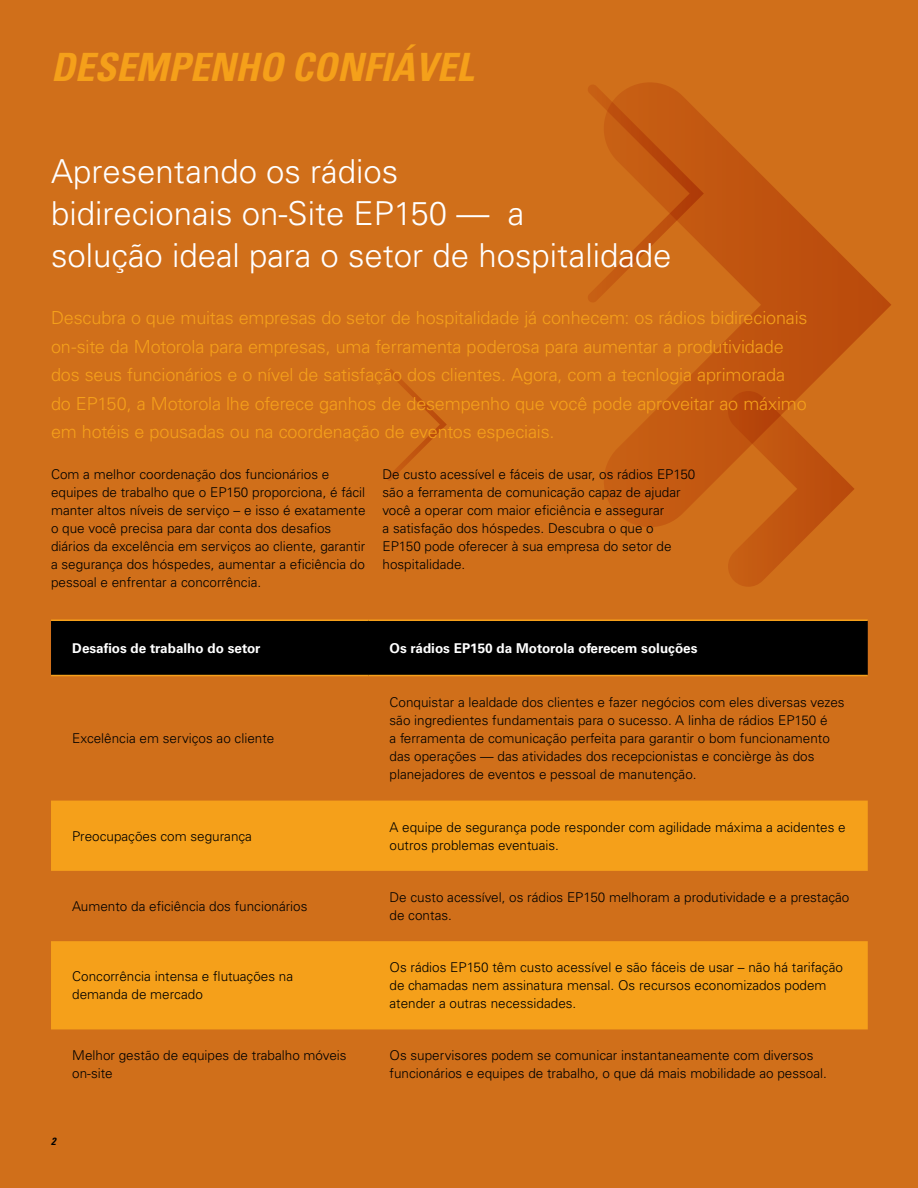
<style>
.page{position:relative;width:918px;height:1188px;background:#d06f1a}
.page>*{position:absolute;margin:0;border:0;box-sizing:border-box;transform-origin:0 0}
.t1{font:italic 700 condensed 39px "Univers";color:#f5a01a}
.t2{font:300 33px/42px "Univers LT Std";color:#fff}
.t3{font:300 18px/28.5px "Univers LT Std";letter-spacing:-.01em;color:#f5a01a}
.t4{font:300 13.5px/18px "Univers LT Std";color:#000}
.t5{font:700 13.5px "Univers LT Std";color:#fff}
.t6{font:italic 700 condensed 10.5px "Univers";color:#000}
</style>
<div class="page">
<svg style="left:387px;top:368px;width:60px;height:113px"></svg>
<svg style="left:604px;top:82px;width:287px;height:445px"></svg>
<svg style="left:728px;top:391px;width:127px;height:196px"></svg>
<svg style="left:588px;top:85px;width:116px;height:218px"></svg>
<div style="left:51px;top:621px;width:817px;height:54px;background:#000"></div>
<svg style="left:51px;top:801px;width:817px;height:228px;fill:#f5a01a"></svg>
<hr style="left:51px;top:675px;width:317px;height:1px;background:#f5a01a">
<hr style="left:368px;top:675px;width:500px;height:1px;background:#f5a01a">
<hr style="left:51px;top:620px;width:317px;height:1px;background:#f5a01a">
<hr style="left:368px;top:620px;width:500px;height:1px;background:#f5a01a">
<h1 class="t1" style="left:51px;top:43px;width:424px">DESEMPENHO CONFIÁVEL</h1>
<h2 class="t2" style="left:51px;top:150px;width:622px">Apresentando os rádios<br>bidirecionais on-Site EP150 — a<br>solução ideal para o setor de hospitalidade</h2>
<p class="t3" style="left:51px;top:304px;width:758px">Descubra o que muitas empresas do setor de hospitalidade já conhecem: os rádios bidirecionais on-site da Motorola para empresas, uma ferramenta poderosa para aumentar a produtividade dos seus funcionários e o nível de satisfação dos clientes. Agora, com a tecnlogia aprimorada do EP150, a Motorola lhe oferece ganhos de desempenho que você pode aproveitar ao máximo em hotéis e pousadas ou na coordenação de eventos especiais.</p>
<p class="t4" style="left:51px;top:465px;width:316px">Com a melhor coordenação dos funcionários e equipes de trabalho que o EP150 proporciona, é fácil manter altos níveis de serviço – e isso é exatamente o que você precisa para dar conta dos desafios diários da excelência em serviços ao cliente, garantir a segurança dos hóspedes, aumentar a eficiência do pessoal e enfrentar a concorrência.</p>
<p class="t4" style="left:382px;top:465px;width:314px">De custo acessível e fáceis de usar, os rádios EP150 são a ferramenta de comunicação capaz de ajudar você a operar com maior eficiência e assegurar<br>a satisfação dos hóspedes. Descubra o que o EP150 pode oferecer à sua empresa do setor de hospitalidade.</p>
<p class="t5" style="left:72px;top:640px;width:190px">Desafios de trabalho do setor</p>
<p class="t5" style="left:390px;top:640px;width:309px">Os rádios EP150 da Motorola oferecem soluções</p>
<p class="t4" style="left:72px;top:730px;width:204px">Excelência em serviços ao cliente</p>
<p class="t4" style="left:390px;top:694px;width:457px">Conquistar a lealdade dos clientes e fazer negócios com eles diversas vezes são ingredientes fundamentais para o sucesso. A linha de rádios EP150 é<br>a ferramenta de comunicação perfeita para garantir o bom funcionamento das operações — das atividades dos recepcionistas e concièrge às dos planejadores de eventos e pessoal de manutenção.</p>
<p class="t4" style="left:72px;top:827px;width:181px">Preocupações com segurança</p>
<p class="t4" style="left:390px;top:818px;width:458px">A equipe de segurança pode responder com agilidade máxima a acidentes e outros problemas eventuais.</p>
<p class="t4" style="left:72px;top:897px;width:237px">Aumento da eficiência dos funcionários</p>
<p class="t4" style="left:390px;top:888px;width:461px">De custo acessível, os rádios EP150 melhoram a produtividade e a prestação de contas.</p>
<p class="t4" style="left:72px;top:967px;width:222px">Concorrência intensa e flutuações na demanda de mercado</p>
<p class="t4" style="left:390px;top:958px;width:455px">Os rádios EP150 têm custo acessível e são fáceis de usar – não há tarifação de chamadas nem assinatura mensal. Os recursos economizados podem atender a outras necessidades.</p>
<p class="t4" style="left:72px;top:1047px;width:276px">Melhor gestão de equipes de trabalho móveis on-site</p>
<p class="t4" style="left:390px;top:1047px;width:439px">Os supervisores podem se comunicar instantaneamente com diversos funcionários e equipes de trabalho, o que dá mais mobilidade ao pessoal.</p>
<p class="t6" style="left:51px;top:1135px;width:6px">2</p>
</div>
